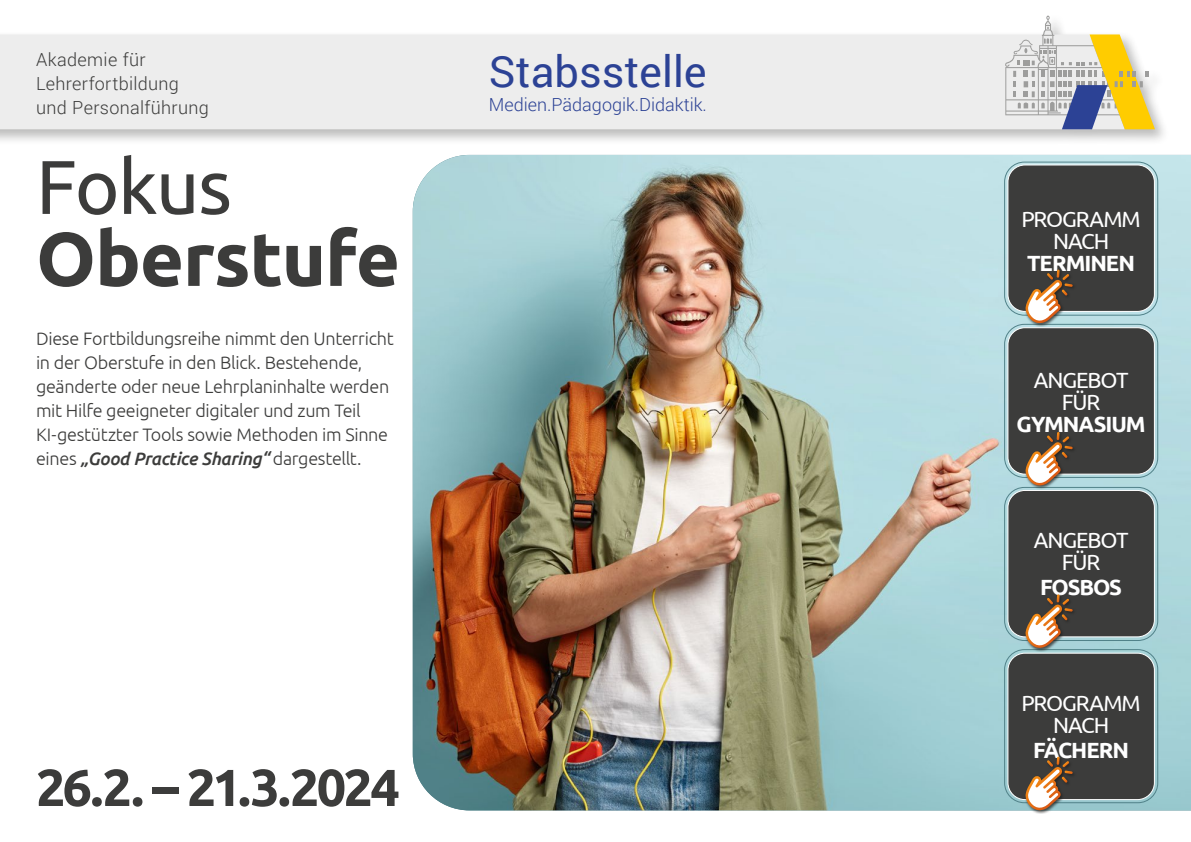
<style>
.page{position:relative;width:1191px;height:842px;background:#fff}
.page>*{position:absolute;margin:0;border:0;box-sizing:border-box;transform-origin:0 0}
.t1{font:700 76px "Ubuntu";letter-spacing:-.015em;color:#3c3c3b}
.t2{font:76px "Ubuntu";letter-spacing:-.02em;color:#3c3c3b}
.t3{font:700 52px "Ubuntu";letter-spacing:-.055em;color:#3c3c3b}
.t4{font:43.2px "Roboto";color:#2c4295}
.t5{font:22px/22px "Ubuntu";letter-spacing:-.05em;color:#fff;text-align:center}
.t6{font:700 22px "Ubuntu";letter-spacing:-.05em;color:#fff}
.t7{font:300 18px/24px "Ubuntu";letter-spacing:-.02em;color:#3c3c3b}
.t8{font:300 18px/24.1px "Roboto";letter-spacing:.015em;color:#3c3c3b}
.t9{font:300 18px "Roboto";color:#2c4295}
.s1{font-weight:500;font-style:italic}
</style>
<div class="page">
<img style="left:413px;top:155px;width:778px;height:655px">
<div style="left:1004px;top:162px;width:154px;height:154px;border:1px solid #518289;border-radius:20px"></div>
<div style="left:1004px;top:324px;width:154px;height:154px;border:1px solid #518289;border-radius:20px"></div>
<div style="left:1004px;top:487px;width:154px;height:154px;border:1px solid #518289;border-radius:20px"></div>
<div style="left:1004px;top:649px;width:154px;height:154px;border:1px solid #518289;border-radius:20px"></div>
<div style="left:0;top:13px;width:1169px;height:132px;background:#1d1d1b;opacity:.3"></div>
<div style="left:0;top:34px;width:1004px;height:95px;background:#ededed"></div>
<svg style="left:1004px;top:16px;width:151px;height:113px"></svg>
<div style="left:1008px;top:165px;width:146px;height:146px;background:#3c3c3b;border-radius:17px"></div>
<div style="left:1007px;top:164px;width:147px;height:148px;border:1px solid #fff;border-radius:17px"></div>
<div style="left:1024px;top:268px;width:53px;height:59px;background:#1d1d1b;opacity:.75"></div>
<svg style="left:1025px;top:270px;width:47px;height:54px"></svg>
<div style="left:1008px;top:328px;width:146px;height:146px;background:#3c3c3b;border-radius:17px"></div>
<div style="left:1007px;top:327px;width:147px;height:148px;border:1px solid #fff;border-radius:17px"></div>
<div style="left:1024px;top:431px;width:53px;height:58px;background:#1d1d1b;opacity:.75"></div>
<svg style="left:1025px;top:432px;width:47px;height:54px"></svg>
<div style="left:1008px;top:490px;width:146px;height:147px;background:#3c3c3b;border-radius:17px"></div>
<div style="left:1007px;top:490px;width:147px;height:147px;border:1px solid #fff;border-radius:17px"></div>
<div style="left:1024px;top:593px;width:53px;height:59px;background:#1d1d1b;opacity:.75"></div>
<svg style="left:1025px;top:594px;width:47px;height:55px"></svg>
<div style="left:1008px;top:653px;width:146px;height:147px;background:#3c3c3b;border-radius:17px"></div>
<div style="left:1007px;top:653px;width:147px;height:147px;border:1px solid #fff;border-radius:17px"></div>
<div style="left:1024px;top:755px;width:53px;height:59px;background:#1d1d1b;opacity:.75"></div>
<svg style="left:1025px;top:757px;width:47px;height:54px"></svg>
<p class="t8" style="left:36px;top:47px;width:174px">Akademie für<br>Lehrerfortbildung und Personalführung</p>
<h3 class="t4" style="left:489px;top:41px;width:219px">Stabsstelle</h3>
<p class="t9" style="left:489px;top:92px;width:219px">Medien.Pädagogik.Didaktik.</p>
<h1 class="t2" style="left:36px;top:141px;width:197px">Fokus</h1>
<h1 class="t1" style="left:36px;top:213px;width:365px">Oberstufe</h1>
<p class="t7" style="left:36px;top:326px;width:359px">Diese Fortbildungsreihe nimmt den Unterricht in der Oberstufe in den Blick. Bestehende, geänderte oder neue Lehrplaninhalte werden mit Hilfe geeigneter digitaler und zum Teil KI-gestützter Tools sowie Methoden im Sinne eines <span class="s1">„Good Practice Sharing“</span> dargestellt.</p>
<h2 class="t3" style="left:36px;top:756px;width:365px">26.2. – 21.3.2024</h2>
<p class="t5" style="left:1021px;top:207px;width:121px">PROGRAMM<br>NACH</p>
<p class="t6" style="left:1027px;top:250px;width:109px">TERMINEN</p>
<p class="t5" style="left:1033px;top:368px;width:96px">ANGEBOT<br>FÜR</p>
<p class="t6" style="left:1016px;top:411px;width:130px">GYMNASIUM</p>
<p class="t5" style="left:1033px;top:528px;width:96px">ANGEBOT<br>FÜR</p>
<p class="t6" style="left:1040px;top:574px;width:83px">FOSBOS</p>
<p class="t5" style="left:1021px;top:692px;width:121px">PROGRAMM<br>NACH</p>
<p class="t6" style="left:1033px;top:737px;width:97px">FÄCHERN</p>
</div>
